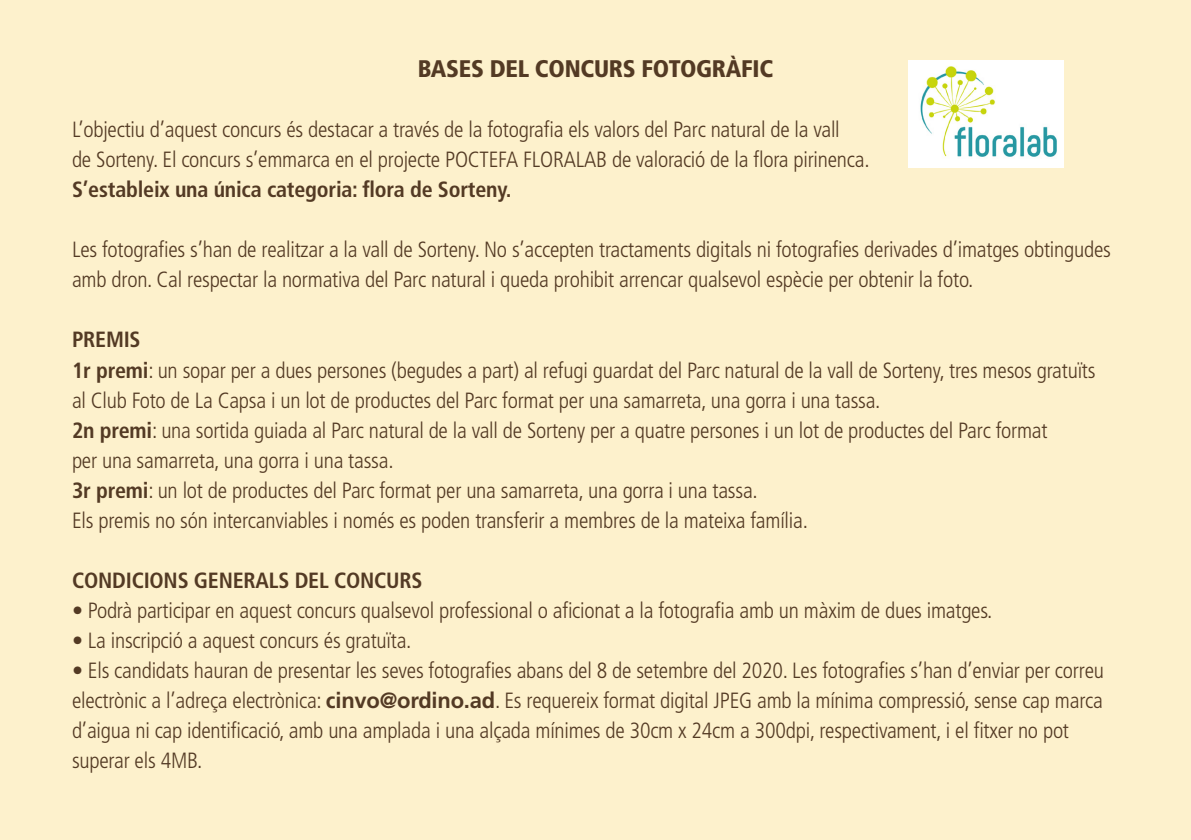
<style>
.page{position:relative;width:1191px;height:840px;background:#fff}
.page>*{position:absolute;margin:0;border:0;box-sizing:border-box;transform-origin:0 0}
.t1{font:900 condensed 24px "Frutiger LT Std";letter-spacing:-.01em;color:#533a24}
.t2{font:300 condensed 22px/30px "Frutiger LT Std";letter-spacing:-.01em;color:#533a24}
.t3{font:700 condensed 22px "Frutiger LT Std";letter-spacing:-.01em;color:#533a24}
.s1{font-weight:700}
.s2{font-weight:700;font-stretch:normal}
</style>
<div class="page">
<div style="left:0;top:0;width:1191px;height:839px;background:#fdf1cc"></div>
<hr style="left:1190px;top:0;width:1px;height:839px;background:#e9f1da">
<img style="left:909px;top:61px;width:154px;height:106px">
<p class="t1" style="left:418px;top:54px;width:357px">BASES DEL CONCURS FOTOGRÀFIC</p>
<p class="t2" style="left:72px;top:115px;width:799px">L’objectiu d’aquest concurs és destacar a través de la fotografia els valors del Parc natural de la vall<br>de Sorteny. El concurs s’emmarca en el projecte POCTEFA FLORALAB de valoració de la flora pirinenca.</p>
<p class="t3" style="left:72px;top:176px;width:441px">S’estableix una única categoria: flora de Sorteny.</p>
<p class="t2" style="left:72px;top:235px;width:1040px">Les fotografies s’han de realitzar a la vall de Sorteny. No s’accepten tractaments digitals ni fotografies derivades d’imatges obtingudes amb dron. Cal respectar la normativa del Parc natural i queda prohibit arrencar qualsevol espècie per obtenir la foto.</p>
<p class="t2" style="left:72px;top:325px;width:1025px"><span class="s1">PREMIS<br>1r premi</span>: un sopar per a dues persones (begudes a part) al refugi guardat del Parc natural de la vall de Sorteny, tres mesos gratuïts al Club Foto de La Capsa i un lot de productes del Parc format per una samarreta, una gorra i una tassa.<br><span class="s1">2n premi</span>: una sortida guiada al Parc natural de la vall de Sorteny per a quatre persones i un lot de productes del Parc format<br>per una samarreta, una gorra i una tassa.<br><span class="s1">3r premi</span>: un lot de productes del Parc format per una samarreta, una gorra i una tassa.<br>Els premis no són intercanviables i només es poden transferir a membres de la mateixa família.</p>
<p class="t3" style="left:72px;top:566px;width:352px">CONDICIONS GENERALS DEL CONCURS</p>
<p class="t2" style="left:72px;top:595px;width:922px">• Podrà participar en aquest concurs qualsevol professional o aficionat a la fotografia amb un màxim de dues imatges.</p>
<p class="t2" style="left:72px;top:625px;width:341px">• La inscripció a aquest concurs és gratuïta.</p>
<p class="t2" style="left:72px;top:655px;width:1033px">• Els candidats hauran de presentar les seves fotografies abans del 8 de setembre del 2020. Les fotografies s’han d’enviar per correu electrònic a l’adreça electrònica: <span class="s2">cinvo@ordino.ad</span>. Es requereix format digital JPEG amb la mínima compressió, sense cap marca d’aigua ni cap identificació, amb una amplada i una alçada mínimes de 30cm x 24cm a 300dpi, respectivament, i el fitxer no pot superar els 4MB.</p>
</div>
